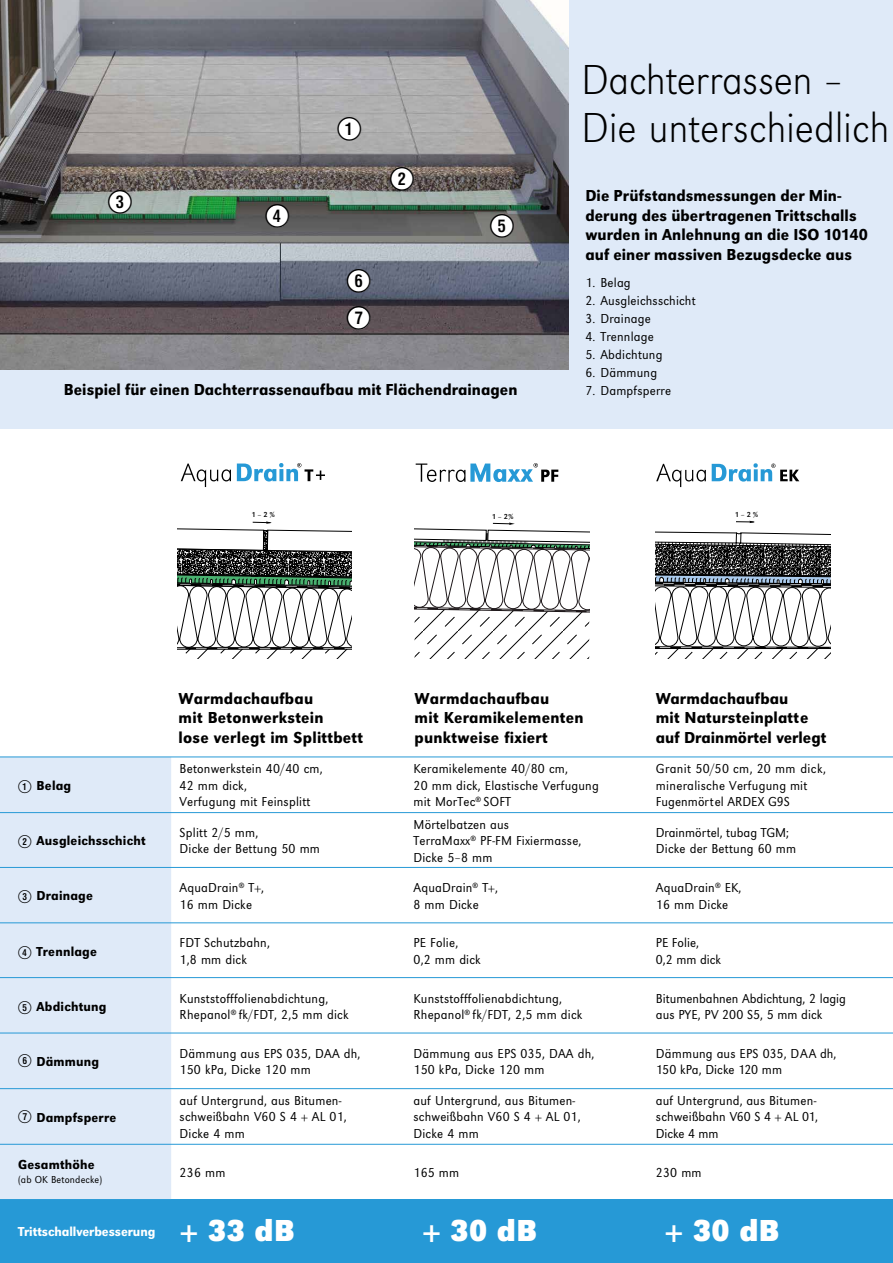
<style>
.page{position:relative;width:893px;height:1263px;background:#fff}
.page>*{position:absolute;margin:0;border:0;box-sizing:border-box;transform-origin:0 0}
.t1{font:43.5px/48px "URW Grotesk T Extr Ligh Narr";letter-spacing:-.005em;color:#000}
.t2{font:31.5px "URW Grotesk T Bold Narr";letter-spacing:.015em;color:#fff}
.t3{font:24.6px/37.3px "Numerics P01";color:#000}
.t4{font:16.5px/19.5px "URW Grotesk T Medi Narr";letter-spacing:.005em;color:#000}
.t5{font:13.5px/16.5px "URW Grotesk T Ligh Narr";letter-spacing:.015em;color:#000}
.t6{font:13.5px "URW Grotesk T Medi Narr";letter-spacing:.015em;color:#000}
.t7{font:13.5px "URW Grotesk T Medi Narr";letter-spacing:-.005em;color:#fff}
.t8{font:10.5px "URW Grotesk T Ligh Narr";letter-spacing:.015em;color:#000}
.t9{font:7.5px "URW Grotesk T";color:#000}
.s1{font-family:"Numerics P01"}
</style>
<div class="page">
<div style="left:0;top:0;width:893px;height:428px;background:#dfeaf8"></div>
<img style="left:0;top:0;width:568px;height:369px">
<div style="left:0;top:757px;width:171px;height:442px;background:#dfeaf8"></div>
<div style="left:0;top:1199px;width:893px;height:64px;background:#2699d6"></div>
<hr style="left:0;top:812px;width:893px;height:1px;background:#2699d6">
<hr style="left:0;top:756px;width:893px;height:1px;background:#2699d6">
<hr style="left:0;top:867px;width:893px;height:1px;background:#2699d6">
<hr style="left:0;top:922px;width:893px;height:1px;background:#2699d6">
<hr style="left:0;top:977px;width:893px;height:1px;background:#2699d6">
<hr style="left:0;top:1033px;width:893px;height:1px;background:#2699d6">
<hr style="left:0;top:1088px;width:893px;height:1px;background:#2699d6">
<hr style="left:0;top:1144px;width:893px;height:1px;background:#2699d6">
<svg style="left:177px;top:521px;width:175px;height:138px"></svg>
<svg style="left:265px;top:532px;width:1px;height:16px"></svg>
<div style="left:263px;top:530px;width:5px;height:20px;border:1px solid #000"></div>
<svg style="left:415px;top:522px;width:174px;height:137px"></svg>
<svg style="left:656px;top:521px;width:174px;height:138px"></svg>
<svg style="left:656px;top:464px;width:50px;height:23px"></svg>
<svg style="left:712px;top:463px;width:87px;height:19px"></svg>
<svg style="left:181px;top:463px;width:50px;height:24px"></svg>
<svg style="left:237px;top:463px;width:88px;height:18px"></svg>
<svg style="left:416px;top:463px;width:142px;height:19px"></svg>
<div style="left:109px;top:191px;width:22px;height:22px;background:#fff;border-radius:50%"></div>
<div style="left:338px;top:118px;width:23px;height:22px;background:#fff;border-radius:50%"></div>
<div style="left:391px;top:168px;width:22px;height:22px;background:#fff;border-radius:50%"></div>
<div style="left:491px;top:215px;width:22px;height:22px;background:#fff;border-radius:50%"></div>
<div style="left:266px;top:205px;width:23px;height:23px;background:#fff;border-radius:50%"></div>
<div style="left:348px;top:270px;width:22px;height:22px;background:#fff;border-radius:50%"></div>
<div style="left:348px;top:307px;width:22px;height:23px;background:#fff;border-radius:50%"></div>
<h3 class="t3" style="left:337px;top:110px;width:26px">Q</h3>
<h1 class="t1" style="left:581px;top:56px;width:310px">Dachterrassen –<br>Die unterschiedlich</h1>
<h3 class="t3" style="left:390px;top:160px;width:26px">W</h3>
<p class="t4" style="left:585px;top:186px;width:284px">Die Prüfstandsmessungen der Min&shy;derung des übertragenen Trittschalls wurden in Anlehnung an die ISO 10140 auf einer massiven Bezugsdecke aus</p>
<h3 class="t3" style="left:108px;top:183px;width:26px">E</h3>
<h3 class="t3" style="left:265px;top:197px;width:26px">R</h3>
<h3 class="t3" style="left:490px;top:207px;width:26px">T</h3>
<h3 class="t3" style="left:347px;top:262px;width:26px">Y<br>U</h3>
<p class="t5" style="left:585px;top:275px;width:47px">1. Belag</p>
<p class="t5" style="left:585px;top:293px;width:112px">2. Ausgleichsschicht</p>
<p class="t5" style="left:585px;top:311px;width:67px">3. Drainage</p>
<p class="t5" style="left:585px;top:329px;width:70px">4. Trennlage</p>
<p class="t5" style="left:585px;top:347px;width:79px">5. Abdichtung</p>
<p class="t5" style="left:585px;top:365px;width:73px">6. Dämmung</p>
<p class="t5" style="left:585px;top:383px;width:87px">7. Dampfsperre</p>
<p class="t4" style="left:64px;top:380px;width:455px">Beispiel für einen Dachterrassenaufbau mit Flächendrainagen</p>
<p class="t9" style="left:251px;top:511px;width:25px">1 – 2 %</p>
<p class="t9" style="left:492px;top:512px;width:23px">1 – 2%</p>
<p class="t9" style="left:735px;top:510px;width:25px;rotate:-1deg">1 – 2 %</p>
<p class="t6" style="left:18px;top:777px;width:55px"><span class="s1">Q</span> Belag</p>
<p class="t4" style="left:179px;top:688px;width:186px">Warmdachaufbau<br>mit Betonwerkstein<br>lose verlegt im Splittbett</p>
<p class="t4" style="left:415px;top:688px;width:170px">Warmdachaufbau<br>mit Keramikelementen punktweise fixiert</p>
<p class="t4" style="left:656px;top:688px;width:172px">Warmdachaufbau<br>mit Natursteinplatte auf Drainmörtel verlegt</p>
<p class="t5" style="left:180px;top:760px;width:145px">Betonwerkstein 40/40 cm,<br>42 mm dick,<br>Verfugung mit Feinsplitt</p>
<p class="t5" style="left:413px;top:760px;width:187px">Keramikelemente 40/80 cm,<br>20 mm dick, Elastische Verfugung mit MorTec<sup>®</sup> SOFT</p>
<p class="t5" style="left:656px;top:760px;width:172px">Granit 50/50 cm, 20 mm dick, mineralische Verfugung mit<br>Fugenmörtel ARDEX G9S</p>
<p class="t6" style="left:18px;top:833px;width:129px"><span class="s1">W</span> Ausgleichsschicht</p>
<p class="t5" style="left:180px;top:824px;width:142px">Splitt 2/5 mm,<br>Dicke der Bettung 50 mm</p>
<p class="t5" style="left:413px;top:816px;width:169px">Mörtelbatzen aus<br>TerraMaxx<sup>®</sup> PF-FM Fixiermasse,<br>Dicke 5–8 mm</p>
<p class="t5" style="left:656px;top:824px;width:142px">Drainmörtel, tubag TGM;<br>Dicke der Bettung 60 mm</p>
<p class="t6" style="left:18px;top:888px;width:76px"><span class="s1">E</span> Drainage</p>
<p class="t5" style="left:180px;top:879px;width:86px">AquaDrain<sup>®</sup> T+,<br>16 mm Dicke</p>
<p class="t5" style="left:414px;top:879px;width:86px">AquaDrain<sup>®</sup> T+,<br>8 mm Dicke</p>
<p class="t5" style="left:656px;top:879px;width:87px">AquaDrain<sup>®</sup> EK,<br>16 mm Dicke</p>
<p class="t6" style="left:18px;top:943px;width:80px"><span class="s1">R</span> Trennlage</p>
<p class="t5" style="left:180px;top:934px;width:92px">FDT Schutzbahn,<br>1,8 mm dick</p>
<p class="t5" style="left:413px;top:934px;width:69px">PE Folie,<br>0,2 mm dick</p>
<p class="t5" style="left:656px;top:934px;width:67px">PE Folie,<br>0,2 mm dick</p>
<p class="t6" style="left:18px;top:999px;width:90px"><span class="s1">T</span> Abdichtung</p>
<p class="t5" style="left:180px;top:990px;width:170px">Kunststofffolienabdichtung,<br>Rhepanol<sup>®</sup> fk/FDT, 2,5 mm dick</p>
<p class="t5" style="left:414px;top:990px;width:170px">Kunststofffolienabdichtung,<br>Rhepanol<sup>®</sup> fk/FDT, 2,5 mm dick</p>
<p class="t5" style="left:656px;top:990px;width:192px">Bitumenbahnen Abdichtung, 2 lagig aus PYE, PV 200 S5, 5 mm dick</p>
<p class="t6" style="left:18px;top:1054px;width:83px"><span class="s1">Y</span> Dämmung</p>
<p class="t5" style="left:180px;top:1045px;width:182px">Dämmung aus EPS 035, DAA dh,<br>150 kPa, Dicke 120 mm</p>
<p class="t5" style="left:413px;top:1045px;width:182px">Dämmung aus EPS 035, DAA dh,<br>150 kPa, Dicke 120 mm</p>
<p class="t5" style="left:656px;top:1045px;width:182px">Dämmung aus EPS 035, DAA dh,<br>150 kPa, Dicke 120 mm</p>
<p class="t6" style="left:18px;top:1109px;width:100px"><span class="s1">U</span> Dampfsperre</p>
<p class="t5" style="left:180px;top:1092px;width:169px">auf Untergrund, aus Bitumen&shy;schweißbahn V60 S 4 + AL 01,<br>Dicke 4 mm</p>
<p class="t5" style="left:413px;top:1092px;width:169px">auf Untergrund, aus Bitumen&shy;schweißbahn V60 S 4 + AL 01,<br>Dicke 4 mm</p>
<p class="t5" style="left:656px;top:1092px;width:164px;text-align:justify">auf Untergrund, aus Bitumen&shy;schweißbahn V60 S 4 + AL 01, Dicke 4 mm</p>
<p class="t6" style="left:18px;top:1157px;width:78px">Gesamthöhe</p>
<p class="t8" style="left:18px;top:1173px;width:85px">(ab OK Betondecke)</p>
<p class="t5" style="left:180px;top:1164px;width:47px">236 mm</p>
<p class="t5" style="left:414px;top:1164px;width:47px">165 mm</p>
<p class="t5" style="left:656px;top:1164px;width:47px">230 mm</p>
<p class="t7" style="left:18px;top:1223px;width:139px">Trittschallverbesserung</p>
<h2 class="t2" style="left:180px;top:1212px;width:117px">+ 33 dB</h2>
<h2 class="t2" style="left:422px;top:1212px;width:117px">+ 30 dB</h2>
<h2 class="t2" style="left:664px;top:1212px;width:117px">+ 30 dB</h2>
</div>
